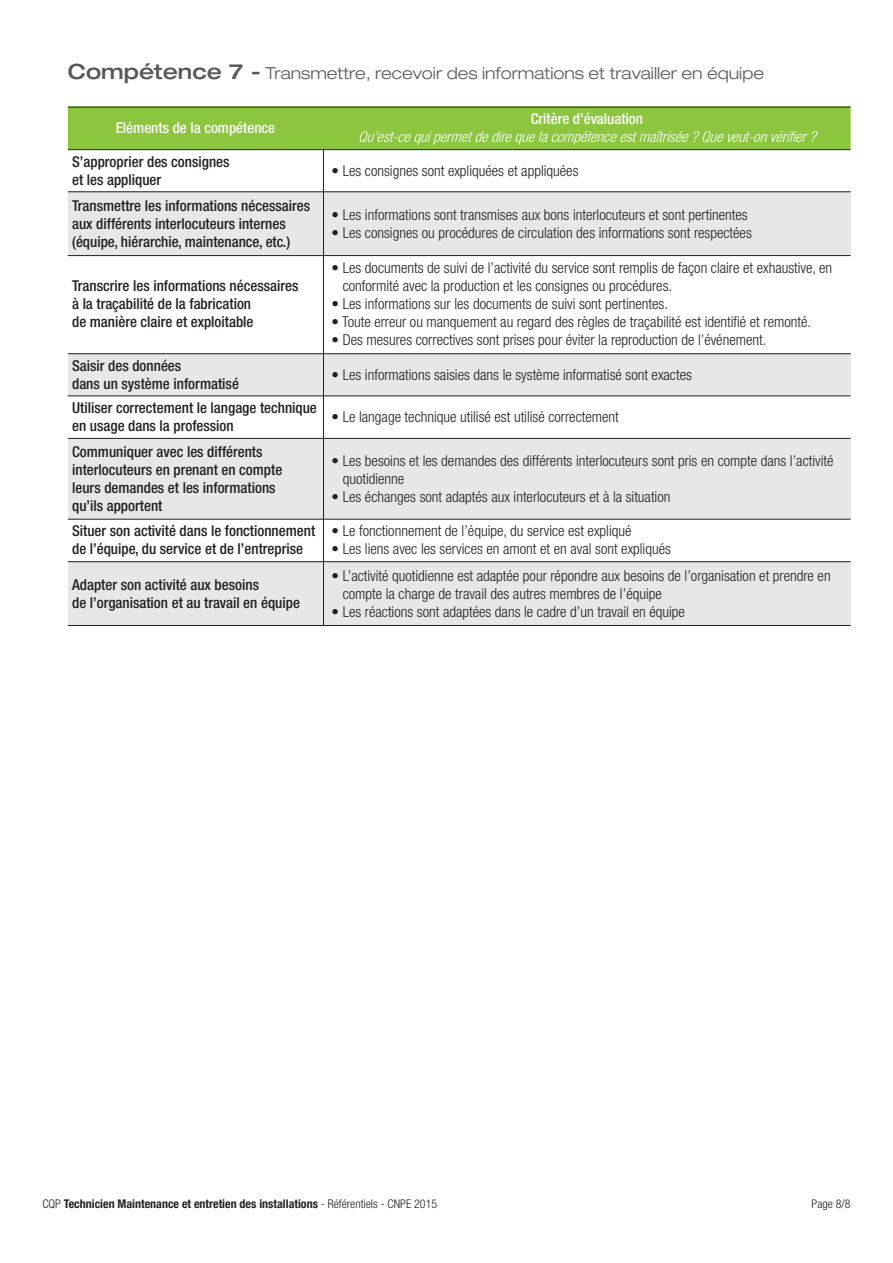
<style>
.page{position:relative;width:893px;height:1263px;background:#fff}
.page>*{position:absolute;margin:0;border:0;box-sizing:border-box;transform-origin:0 0}
.t1{font:300 expanded 16.5px "Helvetica Neue LT Std";color:#57585a}
.t2{font:300 condensed 15px/18px "Helvetica Neue LT Std";color:#231f20}
.t3{font:500 condensed 15px/18px "Helvetica Neue LT Std";color:#231f20}
.t4{font:italic 300 condensed 15px "Helvetica Neue LT Std";color:#fff}
.t5{font:500 condensed 15px "Helvetica Neue LT Std";color:#fff}
.t6{font:700 condensed 12px "Helvetica Neue LT Std";color:#231f20}
.t7{font:300 condensed 12px "Helvetica Neue LT Std";color:#231f20}
.s1{font-weight:500;font-size:21px}
.s2{font-weight:300}
</style>
<div class="page">
<div style="left:69px;top:107px;width:253px;height:41px;background:#8cc63e"></div>
<div style="left:68px;top:106px;width:255px;height:43px;border:2px solid #8cc63e"></div>
<div style="left:324px;top:107px;width:525px;height:41px;background:#8cc63e"></div>
<div style="left:323px;top:106px;width:527px;height:43px;border:2px solid #8cc63e"></div>
<div style="left:68px;top:191px;width:259px;height:64px;background:#e6e7e9"></div>
<div style="left:68px;top:353px;width:259px;height:43px;background:#e6e7e9"></div>
<div style="left:68px;top:438px;width:259px;height:81px;background:#e6e7e9"></div>
<div style="left:68px;top:561px;width:259px;height:64px;background:#e6e7e9"></div>
<div style="left:327px;top:191px;width:523px;height:64px;background:#e6e7e9"></div>
<div style="left:327px;top:353px;width:523px;height:43px;background:#e6e7e9"></div>
<div style="left:327px;top:438px;width:523px;height:81px;background:#e6e7e9"></div>
<div style="left:327px;top:561px;width:523px;height:64px;background:#e6e7e9"></div>
<hr style="left:68px;top:191px;width:782px;height:1px;background:#231f20">
<hr style="left:68px;top:353px;width:782px;height:1px;background:#231f20">
<hr style="left:68px;top:438px;width:782px;height:1px;background:#231f20">
<hr style="left:68px;top:561px;width:782px;height:1px;background:#231f20">
<hr style="left:68px;top:625px;width:782px;height:1px;background:#231f20">
<hr style="left:68px;top:255px;width:782px;height:1px;background:#231f20">
<hr style="left:68px;top:396px;width:782px;height:1px;background:#231f20">
<hr style="left:68px;top:519px;width:782px;height:1px;background:#231f20">
<hr style="left:68px;top:149px;width:782px;height:1px;background:#231f20">
<hr style="left:68px;top:107px;width:782px;height:1px;background:#231f20">
<hr style="left:323px;top:149px;width:1px;height:476px;background:#231f20">
<p class="t1" style="left:68px;top:67px;width:697px"><span class="s1">Compétence 7 -</span> Transmettre, recevoir des informations et travailler en équipe</p>
<p class="t5" style="left:116px;top:122px;width:161px">Eléments de la compétence</p>
<p class="t5" style="left:530px;top:113px;width:114px">Critère d’évaluation</p>
<p class="t4" style="left:358px;top:131px;width:463px">Qu’est-cequipermetdedirequelacompétenceestmaîtrisée?Queveut-onvérifier?</p>
<p class="t3" style="left:72px;top:154px;width:159px">S’approprier des consignes et les appliquer</p>
<p class="t3" style="left:72px;top:198px;width:239px">Transmettre les informations nécessaires aux différents interlocuteurs internes (équipe, hiérarchie, maintenance, etc.)</p>
<p class="t3" style="left:72px;top:279px;width:228px">Transcrire les informations nécessaires à la traçabilité de la fabrication<br>de manière claire et exploitable</p>
<p class="t3" style="left:72px;top:358px;width:168px">Saisir des données<br>dans un système informatisé</p>
<p class="t3" style="left:72px;top:400px;width:246px">Utiliser correctement le langage technique en usage dans la profession</p>
<p class="t3" style="left:72px;top:444px;width:212px">Communiquer avec les différents interlocuteurs en prenant en compte leurs demandes et les informations qu’ils apportent</p>
<p class="t3" style="left:72px;top:524px;width:244px">Situer son activité dans le fonctionnement de l’équipe, du service et de l’entreprise</p>
<p class="t3" style="left:72px;top:577px;width:229px">Adapter son activité aux besoins<br>de l’organisation et au travail en équipe</p>
<p class="t2" style="left:331px;top:163px;width:248px">• Les consignes sont expliquées et appliquées</p>
<p class="t2" style="left:331px;top:207px;width:417px">• Les informations sont transmises aux bons interlocuteurs et sont pertinentes</p>
<p class="t2" style="left:331px;top:225px;width:422px">• Les consignes ou procédures de circulation des informations sont respectées</p>
<p class="t2" style="left:343px;top:261px;width:491px;text-indent:-11px">• Les documents de suivi de l’activité du service sont remplis de façon claire et exhaustive, en conformité avec la production et les consignes ou procédures.</p>
<p class="t2" style="left:331px;top:297px;width:338px">• Les informations sur les documents de suivi sont pertinentes.</p>
<p class="t2" style="left:331px;top:315px;width:481px">• Toute erreur ou manquement au regard des règles de traçabilité est identifié et remonté.</p>
<p class="t2" style="left:331px;top:333px;width:436px">• Des mesures correctives sont prises pour éviter la reproduction de l’événement.</p>
<p class="t2" style="left:331px;top:367px;width:362px">• Les informations saisies dans le système informatisé sont exactes</p>
<p class="t2" style="left:331px;top:409px;width:288px">• Le langage technique utilisé est utilisé correctement</p>
<p class="t2" style="left:343px;top:453px;width:492px;text-indent:-11px">• Les besoins et les demandes des différents interlocuteurs sont pris en compte dans l’activité quotidienne</p>
<p class="t2" style="left:331px;top:489px;width:340px">• Les échanges sont adaptés aux interlocuteurs et à la situation</p>
<p class="t2" style="left:331px;top:524px;width:301px">• Le fonctionnement de l’équipe, du service est expliqué</p>
<p class="t2" style="left:331px;top:542px;width:341px">• Les liens avec les services en amont et en aval sont expliqués</p>
<p class="t2" style="left:343px;top:568px;width:489px;text-indent:-11px">• L’activité quotidienne est adaptée pour répondre aux besoins de l’organisation et prendre en compte la charge de travail des autres membres de l’équipe</p>
<p class="t2" style="left:331px;top:604px;width:355px">• Les réactions sont adaptées dans le cadre d’un travail en équipe</p>
<p class="t6" style="left:42px;top:1199px;width:396px"><span class="s2">CQP</span> Technicien Maintenance et entretien des installations <span class="s2">- Référentiels - CNPE 2015</span></p>
<p class="t7" style="left:811px;top:1199px;width:41px">Page 8/8</p>
</div>
